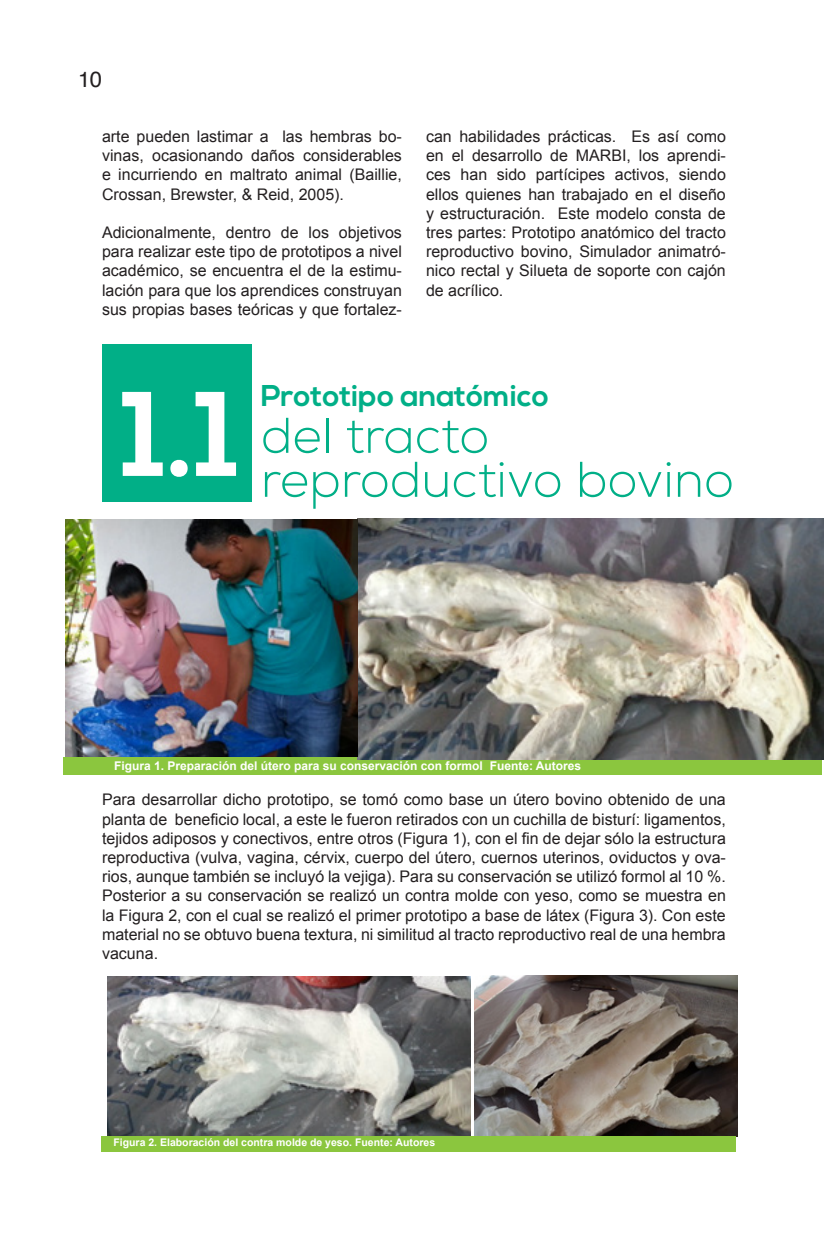
<style>
.page{position:relative;width:828px;height:1253px;background:#fff}
.page>*{position:absolute;margin:0;border:0;box-sizing:border-box;transform-origin:0 0}
.t1{font:700 120px "Nexa";color:#fff}
.t2{font:300 50px/44px "Nexa";color:#01af87}
.t3{font:700 30px "Nexa";color:#01af87}
.t4{font:22px "Helvetica";color:#231f20}
.t5{font:16px/19.2px "Arial";color:#231f20;text-align:justify}
.t6{font:700 12px "Arial";color:#fff}
.t7{font:700 10.4px "Arial";color:#fff}
</style>
<div class="page">
<div style="left:63px;top:757px;width:759px;height:18px;background:#8bc63e"></div>
<img style="left:357px;top:519px;width:467px;height:240px">
<div style="left:102px;top:344px;width:150px;height:158px;background:#01af87"></div>
<img style="left:65px;top:519px;width:293px;height:238px">
<img style="left:474px;top:975px;width:263px;height:162px">
<img style="left:107px;top:976px;width:364px;height:160px">
<div style="left:101px;top:1136px;width:634px;height:15px;background:#8bc63e"></div>
<h3 class="t4" style="left:78px;top:63px;width:25px">10</h3>
<p class="t5" style="left:102px;top:127px;width:301px">arte pueden lastimar a las hembras bo&shy;vinas, ocasionando daños considerables e incurriendo en maltrato animal (Baillie, Crossan, Brewster, &amp; Reid, 2005).</p>
<p class="t5" style="left:102px;top:223px;width:301px">Adicionalmente, dentro de los objetivos para realizar este tipo de prototipos a nivel académico, se encuentra el de la estimu&shy;lación para que los aprendices construyan sus propias bases teóricas y que fortalez-</p>
<p class="t5" style="left:426px;top:127px;width:301px">can habilidades prácticas. Es así como en el desarrollo de MARBI, los aprendi&shy;ces han sido partícipes activos, siendo ellos quienes han trabajado en el diseño y estructuración. Este modelo consta de tres partes: Prototipo anatómico del tracto reproductivo bovino, Simulador animatró&shy;nico rectal y Silueta de soporte con cajón de acrílico.</p>
<h1 class="t1" style="left:122px;top:365px;width:119px">1.1</h1>
<h3 class="t3" style="left:261px;top:379px;width:290px">Prototipo anatómico</h3>
<h2 class="t2" style="left:261px;top:415px;width:474px">del tracto reproductivo bovino</h2>
<p class="t6" style="left:114px;top:758px;width:468px">Figura 1. Preparación del útero para su conservación con formol Fuente: Autores</p>
<p class="t5" style="left:102px;top:790px;width:625px">Para desarrollar dicho prototipo, se tomó como base un útero bovino obtenido de una planta de beneficio local, a este le fueron retirados con un cuchilla de bisturí: ligamentos, tejidos adiposos y conectivos, entre otros (Figura 1), con el fin de dejar sólo la estructura reproductiva (vulva, vagina, cérvix, cuerpo del útero, cuernos uterinos, oviductos y ova&shy;rios, aunque también se incluyó la vejiga). Para su conservación se utilizó formol al 10 %.<br>Posterior a su conservación se realizó un contra molde con yeso, como se muestra en la Figura 2, con el cual se realizó el primer prototipo a base de látex (Figura 3). Con este material no se obtuvo buena textura, ni similitud al tracto reproductivo real de una hembra vacuna.</p>
<p class="t7" style="left:113px;top:1136px;width:323px">Figura 2. Elaboración del contra molde de yeso. Fuente: Autores</p>
</div>
